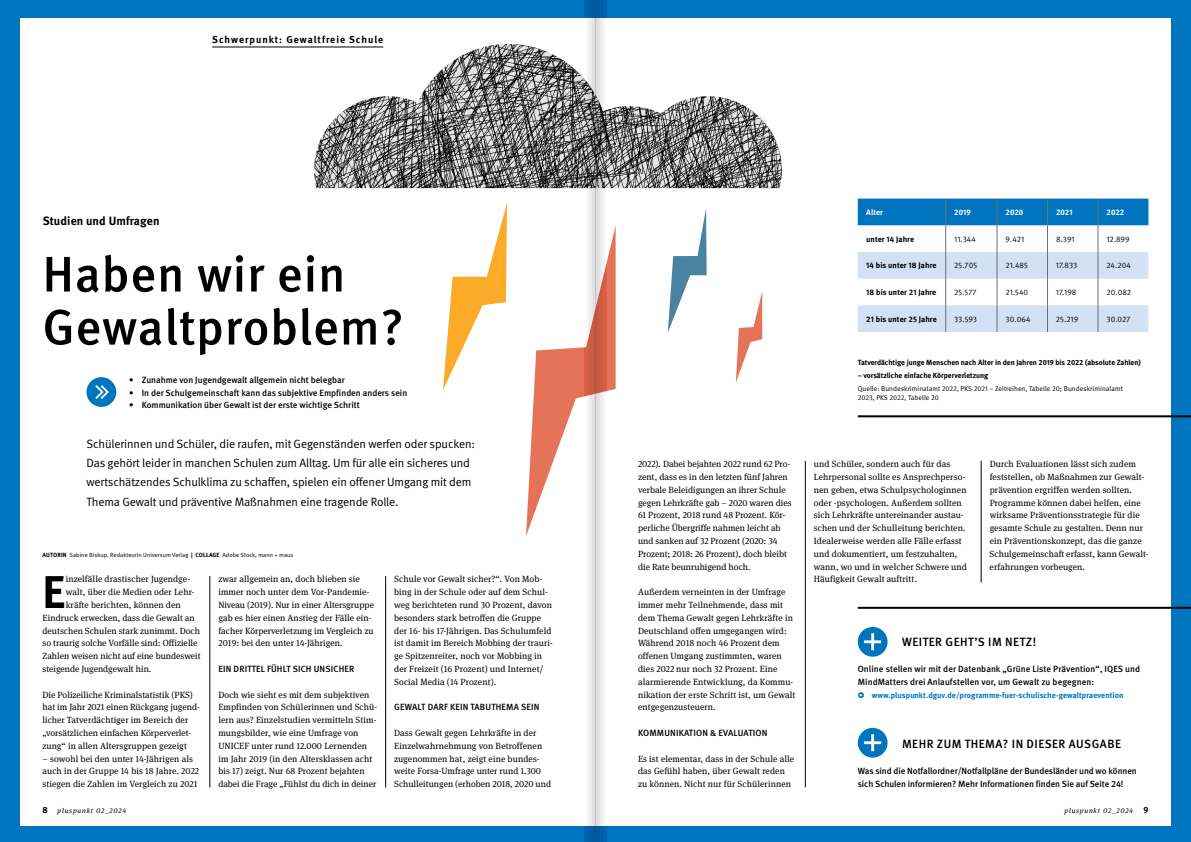
<style>
.page{position:relative;width:1191px;height:842px;background:#0075bf}
.page>*{position:absolute;margin:0;border:0;box-sizing:border-box;transform-origin:0 0}
.t1{font:500 50px/53px "DGUV Meta";letter-spacing:.02em;color:#000}
.t2{font:700 45.8px "DGUV Meta";color:#000}
.t3{font:12px/19.2px "DGUV Meta";letter-spacing:-.01em;color:#000}
.t4{font:500 12px "DGUV Meta";letter-spacing:.04em;color:#000}
.t5{font:700 12px "DGUV Meta";letter-spacing:.01em;color:#000}
.t6{font:700 10px "DGUV Meta";letter-spacing:.095em;color:#000}
.t7{font:9px/12.8px "DGUV Meta Serif";letter-spacing:.01em;color:#000}
.t8{font:500 9px/12.8px "DGUV Meta";color:#000}
.t9{font:500 9px "DGUV Meta";letter-spacing:.02em;color:#000}
.t10{font:8px "DGUV Meta";letter-spacing:.01em;color:#000}
.t11{font:700 8px "DGUV Meta";letter-spacing:.01em;color:#0075bf}
.t12{font:700 8px "DGUV Meta";letter-spacing:.005em;color:#000}
.t13{font:700 8px "DGUV Meta";letter-spacing:.01em;color:#fff}
.t14{font:700 7.5px "DGUV Meta";color:#000}
.t15{font:7px/9px "DGUV Meta";letter-spacing:.01em;color:#000}
.t16{font:italic 7px "DGUV Meta Serif";letter-spacing:.11em;color:#000}
.t17{font:6.1px "DGUV Meta";letter-spacing:.01em;color:#000}
.s1{font-weight:700}
.s2{font-weight:700;font-size:6px}
.s3{font-family:"DGUV Meta";font-weight:700;font-style:normal;font-size:9px}
</style>
<div class="page">
<div style="left:595px;top:18px;width:576px;height:808px;background:#fff"></div>
<div style="left:20px;top:18px;width:575px;height:808px;background:#fff"></div>
<hr style="left:805px;top:461px;width:1px;height:326px;background:#000">
<hr style="left:981px;top:461px;width:1px;height:121px;background:#000">
<hr style="left:210px;top:576px;width:1px;height:211px;background:#000">
<hr style="left:385px;top:576px;width:1px;height:211px;background:#000">
<hr style="left:857px;top:607px;width:334px;height:2px;background:#000">
<hr style="left:857px;top:415px;width:334px;height:2px;background:#000">
<div style="left:86px;top:377px;width:30px;height:30px;background:#0075bf;border-radius:50%"></div>
<svg style="left:95px;top:385px;width:14px;height:14px"></svg>
<div style="left:857px;top:728px;width:30px;height:30px;background:#0075bf;border-radius:50%"></div>
<svg style="left:864px;top:734px;width:17px;height:17px"></svg>
<div style="left:857px;top:627px;width:30px;height:30px;background:#0075bf;border-radius:50%"></div>
<svg style="left:864px;top:633px;width:17px;height:17px"></svg>
<svg style="left:857px;top:199px;width:291px;height:133px"></svg>
<img style="left:314px;top:44px;width:468px;height:144px">
<svg style="left:443px;top:203px;width:64px;height:187px"></svg>
<svg style="left:526px;top:228px;width:89px;height:308px"></svg>
<svg style="left:668px;top:209px;width:38px;height:123px"></svg>
<svg style="left:736px;top:292px;width:26px;height:90px"></svg>
<hr style="left:212px;top:47px;width:171px;height:1px;background:#000">
<svg style="left:585px;top:0;width:10px;height:842px;fill:#e9e9e9"></svg>
<svg style="left:595px;top:0;width:11px;height:842px"></svg>
<p class="t6" style="left:212px;top:34px;width:172px">Schwerpunkt: Gewaltfreie Schule</p>
<h3 class="t5" style="left:43px;top:213px;width:118px">Studien und Umfragen</h3>
<h1 class="t1" style="left:43px;top:249px;width:363px">Haben wir ein<br>Gewaltproblem?</h1>
<p class="t8" style="left:129px;top:374px;width:217px">• Zunahme von Jugendgewalt allgemein nicht belegbar</p>
<p class="t8" style="left:129px;top:386px;width:280px">• In der Schulgemeinschaft kann das subjektive Empfinden anders sein</p>
<p class="t8" style="left:129px;top:399px;width:232px">• Kommunikation über Gewalt ist der erste wichtige Schritt</p>
<p class="t3" style="left:86px;top:435px;width:390px">Schülerinnen und Schüler, die raufen, mit Gegenständen werfen oder spucken:<br>Das gehört leider in manchen Schulen zum Alltag. Um für alle ein sicheres und wertschätzendes Schulklima zu schaffen, spielen ein offener Umgang mit dem Thema Gewalt und präventive Maßnahmen eine tragende Rolle.</p>
<p class="t17" style="left:43px;top:551px;width:252px"><span class="s1">AUTORIN</span> Sabine Biskup, Redakteurin Universum Verlag <span class="s2">|</span> <span class="s1">COLLAGE</span> Adobe Stock, mann + maus</p>
<h2 class="t2" style="left:43px;top:565px;width:24px">E</h2>
<p class="t7" style="left:66px;top:573px;width:126px">inzelfälle drastischer Jugendge-</p>
<p class="t7" style="left:66px;top:586px;width:131px">walt, über die Medien oder Lehr-</p>
<p class="t7" style="left:66px;top:599px;width:117px">kräfte berichten, können den</p>
<p class="t7" style="left:43px;top:611px;width:154px">Eindruck erwecken, dass die Gewalt an</p>
<p class="t7" style="left:43px;top:624px;width:159px">deutschen Schulen stark zunimmt. Doch</p>
<p class="t7" style="left:43px;top:637px;width:157px">so traurig solche Vorfälle sind: Offizielle</p>
<p class="t7" style="left:43px;top:650px;width:160px">Zahlen weisen nicht auf eine bundesweit</p>
<p class="t7" style="left:43px;top:663px;width:110px">steigende Jugendgewalt hin.</p>
<p class="t7" style="left:43px;top:688px;width:159px">Die Polizeiliche Kriminalstatistik (PKS) hat im Jahr 2021 einen Rückgang jugend&shy;licher Tatverdächtiger im Bereich der „vorsätzlichen einfachen Körperverlet&shy;zung“ in allen Altersgruppen gezeigt</p>
<p class="t7" style="left:43px;top:752px;width:158px">– sowohl bei den unter 14-Jährigen als auch in der Gruppe 14 bis 18 Jahre. 2022 stiegen die Zahlen im Vergleich zu 2021</p>
<p class="t7" style="left:218px;top:573px;width:157px">zwar allgemein an, doch blieben sie immer noch unter dem Vor-Pandemie-Niveau (2019). Nur in einer Altersgruppe gab es hier einen Anstieg der Fälle ein&shy;facher Körperverletzung im Vergleich zu 2019: bei den unter 14-Jährigen.</p>
<p class="t9" style="left:218px;top:664px;width:137px">EIN DRITTEL FÜHLT SICH UNSICHER</p>
<p class="t7" style="left:218px;top:688px;width:160px">Doch wie sieht es mit dem subjektiven Empfinden von Schülerinnen und Schü&shy;lern aus? Einzelstudien vermitteln Stim&shy;mungsbilder, wie eine Umfrage von UNICEF unter rund 12.000 Lernenden im Jahr 2019 (in den Altersklassen acht bis 17) zeigt. Nur 68 Prozent bejahten dabei die Frage „Fühlst du dich in deiner</p>
<p class="t7" style="left:394px;top:573px;width:160px">Schule vor Gewalt sicher?“. Von Mob&shy;bing in der Schule oder auf dem Schul&shy;weg berichteten rund 30 Prozent, davon besonders stark betroffen die Gruppe der 16- bis 17-Jährigen. Das Schulumfeld ist damit im Bereich Mobbing der trauri&shy;ge Spitzenreiter, noch vor Mobbing in der Freizeit (16 Prozent) und Internet/ Social Media (14 Prozent).</p>
<p class="t9" style="left:394px;top:702px;width:147px">GEWALT DARF KEIN TABUTHEMA SEIN</p>
<p class="t7" style="left:394px;top:727px;width:159px">Dass Gewalt gegen Lehrkräfte in der Einzelwahrnehmung von Betroffenen zugenommen hat, zeigt eine bundes&shy;weite Forsa-Umfrage unter rund 1.300<br>Schulleitungen (erhoben 2018, 2020 und</p>
<p class="t13" style="left:866px;top:207px;width:18px">Alter</p>
<p class="t13" style="left:954px;top:207px;width:18px">2019</p>
<p class="t13" style="left:1005px;top:207px;width:19px">2020</p>
<p class="t13" style="left:1056px;top:207px;width:18px">2021</p>
<p class="t13" style="left:1106px;top:207px;width:19px">2022</p>
<p class="t12" style="left:866px;top:234px;width:49px">unter 14 Jahre</p>
<p class="t10" style="left:954px;top:234px;width:23px">11.344</p>
<p class="t10" style="left:1005px;top:234px;width:20px">9.421</p>
<p class="t10" style="left:1056px;top:234px;width:20px">8.391</p>
<p class="t10" style="left:1106px;top:234px;width:25px">12.899</p>
<p class="t12" style="left:866px;top:261px;width:72px">14 bis unter 18 Jahre</p>
<p class="t10" style="left:954px;top:261px;width:24px">25.705</p>
<p class="t10" style="left:1005px;top:261px;width:24px">21.485</p>
<p class="t10" style="left:1056px;top:261px;width:23px">17.833</p>
<p class="t10" style="left:1106px;top:261px;width:26px">24.204</p>
<p class="t12" style="left:866px;top:287px;width:72px">18 bis unter 21 Jahre</p>
<p class="t10" style="left:954px;top:288px;width:24px">25.577</p>
<p class="t10" style="left:1005px;top:288px;width:24px">21.540</p>
<p class="t10" style="left:1056px;top:288px;width:22px">17.198</p>
<p class="t10" style="left:1106px;top:288px;width:26px">20.082</p>
<p class="t12" style="left:866px;top:314px;width:72px">21 bis unter 25 Jahre</p>
<p class="t10" style="left:954px;top:314px;width:24px">33.593</p>
<p class="t10" style="left:1005px;top:314px;width:26px">30.064</p>
<p class="t10" style="left:1056px;top:314px;width:24px">25.219</p>
<p class="t10" style="left:1106px;top:314px;width:26px">30.027</p>
<p class="t14" style="left:857px;top:358px;width:284px">Tatverdächtige junge Menschen nach Alter in den Jahren 2019 bis 2022 (absolute Zahlen)</p>
<p class="t14" style="left:857px;top:371px;width:132px">– vorsätzliche einfache Körperverletzung</p>
<p class="t15" style="left:857px;top:384px;width:267px">Quelle: Bundeskriminalamt 2022, PKS 2021 – Zeitreihen, Tabelle 20; Bundeskriminalamt<br>2023, PKS 2022, Tabelle 20</p>
<p class="t7" style="left:638px;top:458px;width:155px">2022). Dabei bejahten 2022 rund 62 Pro&shy;zent, dass es in den letzten fünf Jahren verbale Beleidigungen an ihrer Schule gegen Lehrkräfte gab – 2020 waren dies 61 Prozent, 2018 rund 48 Prozent. Kör&shy;perliche Übergriffe nahmen leicht ab und sanken auf 32 Prozent (2020: 34<br>Prozent; 2018: 26 Prozent), doch bleibt die Rate beunruhigend hoch.</p>
<p class="t7" style="left:638px;top:586px;width:159px">Außerdem verneinten in der Umfrage immer mehr Teilnehmende, dass mit dem Thema Gewalt gegen Lehrkräfte in Deutschland offen umgegangen wird:<br>Während 2018 noch 46 Prozent dem offenen Umgang zustimmten, waren dies 2022 nur noch 32 Prozent. Eine alarmierende Entwicklung, da Kommu&shy;nikation der erste Schritt ist, um Gewalt entgegenzusteuern.</p>
<p class="t9" style="left:638px;top:728px;width:131px">KOMMUNIKATION &amp; EVALUATION</p>
<p class="t7" style="left:638px;top:752px;width:158px">Es ist elementar, dass in der Schule alle das Gefühl haben, über Gewalt reden zu können. Nicht nur für Schülerinnen</p>
<p class="t7" style="left:814px;top:458px;width:155px">und Schüler, sondern auch für das Lehrpersonal sollte es Ansprechperso&shy;nen geben, etwa Schulpsychologinnen oder -psychologen. Außerdem sollten sich Lehrkräfte untereinander austau&shy;schen und der Schulleitung berichten.<br>Idealerweise werden alle Fälle erfasst und dokumentiert, um festzuhalten, wann, wo und in welcher Schwere und Häufigkeit Gewalt auftritt.</p>
<p class="t7" style="left:989px;top:458px;width:160px">Durch Evaluationen lässt sich zudem feststellen, ob Maßnahmen zur Gewalt&shy;prävention ergriffen werden sollten.<br>Programme können dabei helfen, eine wirksame Präventionsstrategie für die gesamte Schule zu gestalten. Denn nur ein Präventionskonzept, das die ganze Schulgemeinschaft erfasst, kann Gewalt&shy;erfahrungen vorbeugen.</p>
<h3 class="t4" style="left:902px;top:635px;width:135px">WEITER GEHT’S IM NETZ!</h3>
<p class="t8" style="left:857px;top:663px;width:284px">Online stellen wir mit der Datenbank „Grüne Liste Prävention“, IQES und<br>MindMatters drei Anlaufstellen vor, um Gewalt zu begegnen:</p>
<p class="t11" style="left:857px;top:690px;width:267px">• www.pluspunkt.dguv.de/programme-fuer-schulische-gewaltpraevention</p>
<h3 class="t4" style="left:902px;top:737px;width:220px">MEHR ZUM THEMA? IN DIESER AUSGABE</h3>
<p class="t8" style="left:857px;top:765px;width:281px">Was sind die Notfallordner/Notfallpläne der Bundesländer und wo können sich Schulen informieren? Mehr Informationen finden Sie auf Seite 24!</p>
<p class="t16" style="left:43px;top:806px;width:85px"><span class="s3">8</span> pluspunkt 02_2024</p>
<p class="t16" style="left:1064px;top:806px;width:85px">pluspunkt 02_2024 <span class="s3">9</span></p>
</div>
